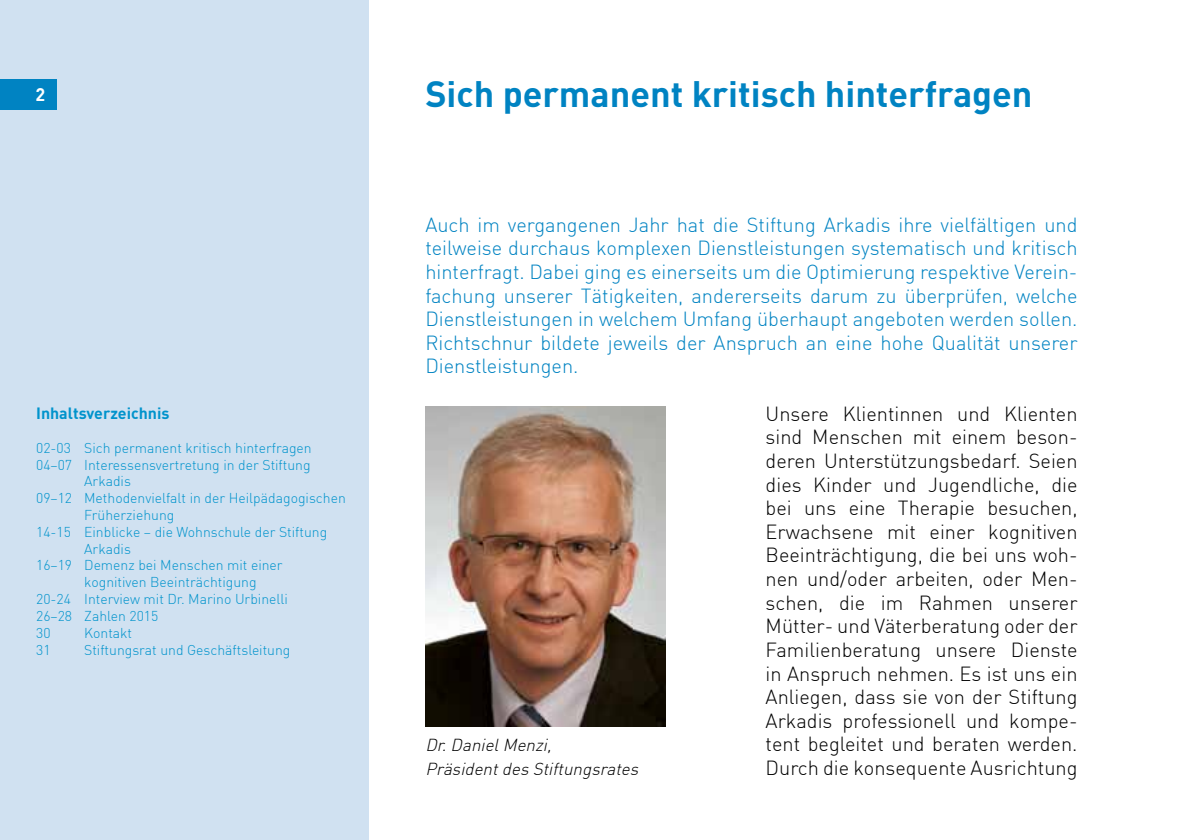
<style>
.page{position:relative;width:1191px;height:840px;background:#fff}
.page>*{position:absolute;margin:0;border:0;box-sizing:border-box;transform-origin:0 0}
.t1{font:700 36px "DIN";color:#0083c2}
.t2{font:300 20px/23.6px "DIN";color:#000;text-align:justify}
.t3{font:300 20px/23.6px "DIN";color:#0083c2;text-align:justify}
.t4{font:700 18px "DIN";color:#fff}
.t5{font:italic 300 17px/23.6px "DIN";color:#000}
.t6{font:700 16px "DIN";color:#0093cc}
.t7{font:300 14px "DIN";color:#0093cc}
</style>
<div class="page">
<div style="left:0;top:0;width:369px;height:839px;background:#d0e1f1"></div>
<img style="left:425px;top:407px;width:240px;height:319px">
<div style="left:0;top:79px;width:57px;height:31px;background:#0083c2"></div>
<p class="t4" style="left:36px;top:83px;width:11px">2</p>
<p class="t6" style="left:36px;top:402px;width:135px">Inhaltsverzeichnis</p>
<p class="t7" style="left:36px;top:439px;width:277px">02-03 Sich permanent kritisch hinterfragen</p>
<p class="t7" style="left:36px;top:455px;width:276px">04–07 Interessensvertretung in der Stiftung</p>
<p class="t7" style="left:84px;top:472px;width:48px">Arkadis</p>
<p class="t7" style="left:36px;top:489px;width:311px">09–12 Methodenvielfalt in der Heilpädagogischen</p>
<p class="t7" style="left:84px;top:506px;width:92px">Früherziehung</p>
<p class="t7" style="left:36px;top:523px;width:293px">14-15 Einblicke – die Wohnschule der Stiftung</p>
<p class="t7" style="left:84px;top:539px;width:48px">Arkadis</p>
<p class="t7" style="left:36px;top:556px;width:248px">16–19 Demenz bei Menschen mit einer</p>
<p class="t7" style="left:84px;top:573px;width:174px">kognitiven Beeinträchtigung</p>
<p class="t7" style="left:36px;top:590px;width:253px">20-24 Interview mit Dr. Marino Urbinelli</p>
<p class="t7" style="left:36px;top:607px;width:124px">26–28 Zahlen 2015</p>
<p class="t7" style="left:36px;top:623px;width:16px">30</p>
<p class="t7" style="left:84px;top:623px;width:49px">Kontakt</p>
<p class="t7" style="left:36px;top:640px;width:16px">31</p>
<p class="t7" style="left:84px;top:640px;width:208px">Stiftungsrat und Geschäftsleitung</p>
<h1 class="t1" style="left:425px;top:70px;width:609px">Sich permanent kritisch hinterfragen</h1>
<p class="t3" style="left:425px;top:212px;width:654px">Auch im vergangenen Jahr hat die Stiftung Arkadis ihre vielfältigen und teilweise durchaus komplexen Dienstleistungen systematisch und kritisch hinterfragt. Dabei ging es einerseits um die Optimierung respektive Verein&shy;fachung unserer Tätigkeiten, andererseits darum zu überprüfen, welche Dienstleistungen in welchem Umfang überhaupt angeboten werden sollen.<br>Richtschnur bildete jeweils der Anspruch an eine hohe Qualität unserer Dienstleistungen.</p>
<p class="t5" style="left:425px;top:733px;width:219px">Dr.DanielMenzi,<br>Präsidentdes Stiftungsrates</p>
<p class="t2" style="left:765px;top:401px;width:313px">Unsere Klientinnen und Klienten sind Menschen mit einem beson&shy;deren Unterstützungsbedarf. Seien dies Kinder und Jugendliche, die bei uns eine Therapie besuchen, Erwachsene mit einer kognitiven Beeinträchtigung, die bei uns woh&shy;nen und/oder arbeiten, oder Men&shy;schen, die im Rahmen unserer Mütter- und Väterberatung oder der Familienberatung unsere Dienste in Anspruch nehmen. Es ist uns ein Anliegen, dass sie von der Stiftung Arkadis professionell und kompe&shy;tent begleitet und beraten werden.<br>Durch die konsequente Ausrichtung</p>
</div>
